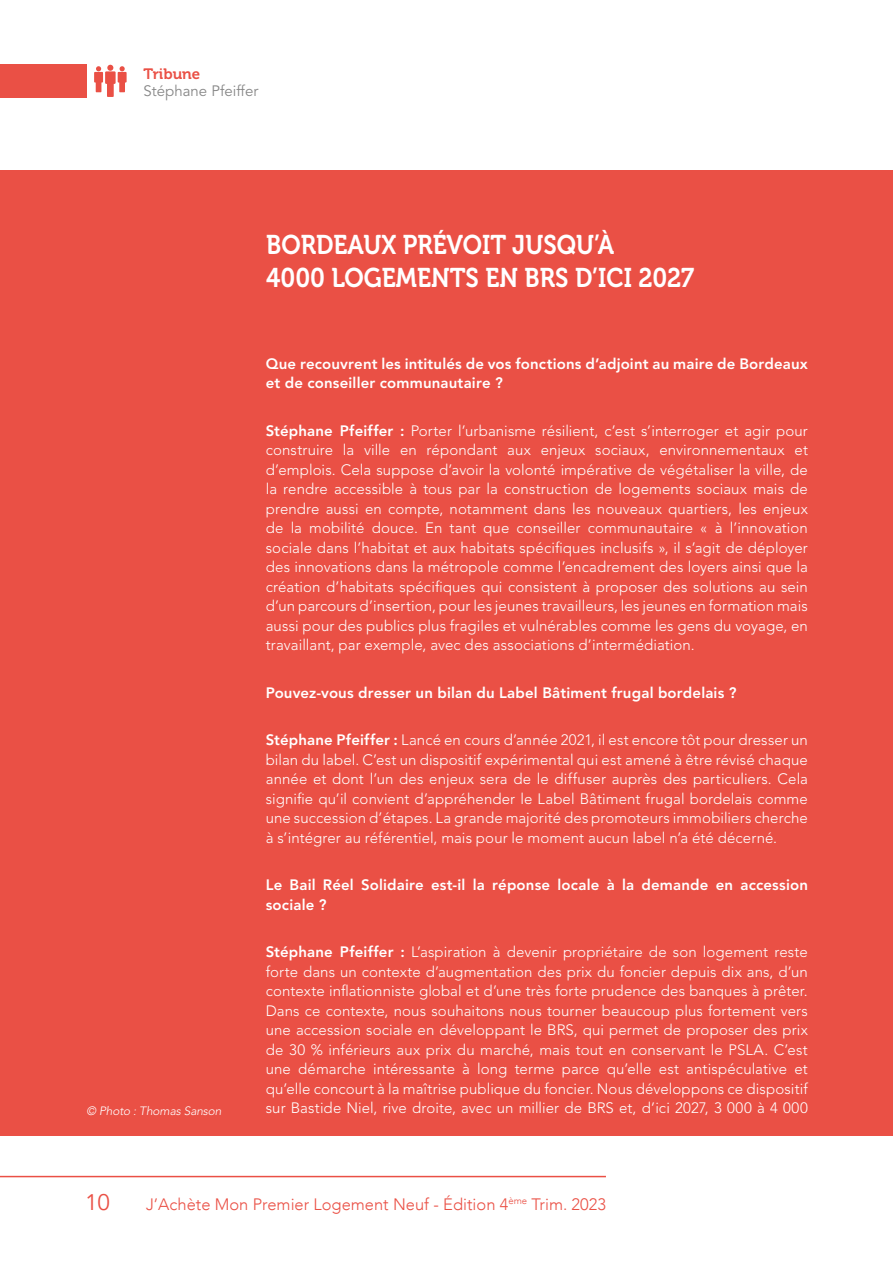
<style>
.page{position:relative;width:893px;height:1263px;background:#fff}
.page>*{position:absolute;margin:0;border:0;box-sizing:border-box;transform-origin:0 0}
.t1{font:27px/32.4px "Museo 700";color:#fff;scale:.9 1}
.t2{font:22.5px "Avenir";color:#ea5045}
.t3{font:300 16.5px "Avenir";color:#ea5045}
.t4{font:300 15px/19.5px "Avenir LT Std";letter-spacing:.005em;color:#fff;text-align:justify}
.t5{font:800 15px/19.5px "Avenir LT Std";letter-spacing:.01em;color:#fff}
.t6{font:15px "Avenir LT Std";color:#878787}
.t7{font:15px "Museo 700";color:#ea5045}
.t8{font:italic 300 12px "Avenir LT Std";letter-spacing:-.01em;color:#fff}
.s1{font-weight:800}
</style>
<div class="page">
<div style="left:0;top:170px;width:893px;height:965px;background:#ea5045"></div>
<div style="left:0;top:65px;width:86px;height:33px;background:#ea5045"></div>
<hr style="left:0;top:1176px;width:606px;height:1px;background:#ea5045">
<svg style="left:94px;top:65px;width:33px;height:32px"></svg>
<p class="t7" style="left:144px;top:66px;width:58px">Tribune</p>
<p class="t6" style="left:144px;top:82px;width:116px">Stéphane Pfeiffer</p>
<h1 class="t1" style="left:266px;top:229px;width:477px">BORDEAUX PRÉVOIT JUSQU’À<br>4000 LOGEMENTS EN BRS D’ICI 2027</h1>
<p class="t5" style="left:266px;top:354px;width:544px">Que recouvrent les intitulés de vos fonctions d’adjoint au maire de Bordeaux et de conseiller communautaire ?</p>
<p class="t4" style="left:266px;top:421px;width:544px"><span class="s1">Stéphane Pfeiffer :</span> Porter l’urbanisme résilient, c’est s’interroger et agir pour construire la ville en répondant aux enjeux sociaux, environnementaux et d’emplois. Cela suppose d’avoir la volonté impérative de végétaliser la ville, de la rendre accessible à tous par la construction de logements sociaux mais de prendre aussi en compte, notamment dans les nouveaux quartiers, les enjeux de la mobilité douce. En tant que conseiller communautaire « à l’innovation sociale dans l’habitat et aux habitats spécifiques inclusifs », il s’agit de déployer des innovations dans la métropole comme l’encadrement des loyers ainsi que la création d’habitats spécifiques qui consistent à proposer des solutions au sein d’un parcours d’insertion, pour les jeunes travailleurs, les jeunes en formation mais aussi pour des publics plus fragiles et vulnérables comme les gens du voyage, en travaillant, par exemple, avec des associations d’intermédiation.</p>
<p class="t5" style="left:266px;top:683px;width:472px">Pouvez-vous dresser un bilan du Label Bâtiment frugal bordelais ?</p>
<p class="t4" style="left:266px;top:730px;width:544px"><span class="s1">Stéphane Pfeiffer :</span> Lancé en cours d’année 2021, il est encore tôt pour dresser un bilan du label. C’est un dispositif expérimental qui est amené à être révisé chaque année et dont l’un des enjeux sera de le diffuser auprès des particuliers. Cela signifie qu’il convient d’appréhender le Label Bâtiment frugal bordelais comme une succession d’étapes. La grande majorité des promoteurs immobiliers cherche à s’intégrer au référentiel, mais pour le moment aucun label n’a été décerné.</p>
<p class="t5" style="left:266px;top:875px;width:544px">Le Bail Réel Solidaire est-il la réponse locale à la demande en accession sociale ?</p>
<p class="t4" style="left:266px;top:942px;width:544px"><span class="s1">Stéphane Pfeiffer :</span> L’aspiration à devenir propriétaire de son logement reste forte dans un contexte d’augmentation des prix du foncier depuis dix ans, d’un contexte inflationniste global et d’une très forte prudence des banques à prêter.<br>Dans ce contexte, nous souhaitons nous tourner beaucoup plus fortement vers une accession sociale en développant le BRS, qui permet de proposer des prix de 30 % inférieurs aux prix du marché, mais tout en conservant le PSLA. C’est une démarche intéressante à long terme parce qu’elle est antispéculative et qu’elle concourt à la maîtrise publique du foncier. Nous développons ce dispositif</p>
<p class="t8" style="left:87px;top:1103px;width:137px">© Photo : Thomas Sanson</p>
<p class="t4" style="left:266px;top:1098px;width:544px">sur Bastide Niel, rive droite, avec un millier de BRS et, d’ici 2027, 3 000 à 4 000</p>
<h2 class="t2" style="left:85px;top:1189px;width:27px">10</h2>
<p class="t3" style="left:146px;top:1194px;width:461px">J’Achète Mon Premier Logement Neuf - Édition 4<sup>ème</sup> Trim. 2023</p>
</div>
